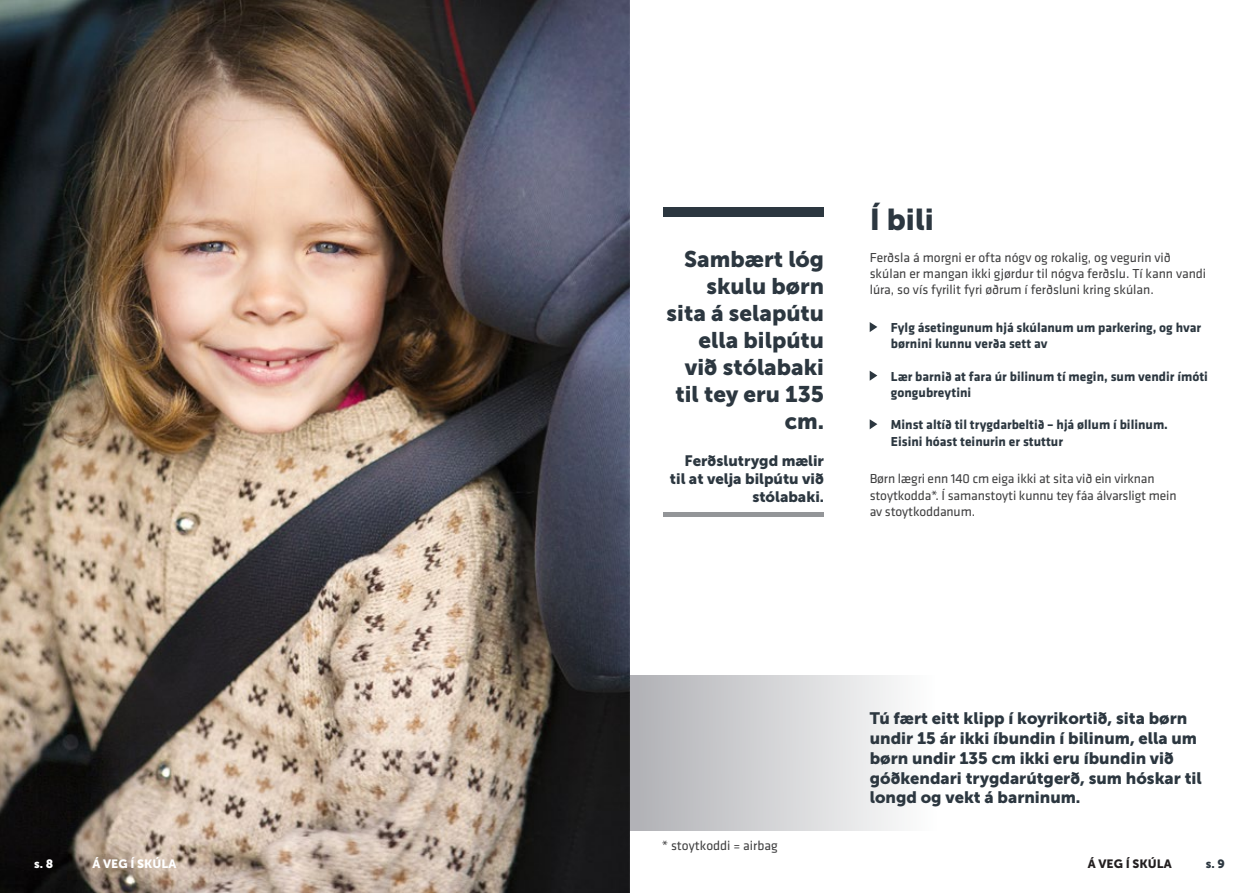
<style>
.page{position:relative;width:1259px;height:893px;background:#fff}
.page>*{position:absolute;margin:0;border:0;box-sizing:border-box;transform-origin:0 0}
.t1{font:30px "Museo Sans 900";color:#2c3740}
.t2{font:22.5px/27px "Museo Sans 900";color:#2c3740;text-align:right}
.t3{font:16.5px/19.8px "Museo Sans 900";color:#2c3740}
.t4{font:15px/18px "Museo Sans 900";color:#2c3740;text-align:right}
.t5{font:13.5px/16.2px "Klavika";color:#3e3e3f}
.t6{font:700 13.5px/16.2px "Klavika";color:#2c3740}
.t7{font:12px "Museo Sans 900";color:#fff}
.t8{font:12px "Museo Sans 900";color:#231f20}
.t9{font:12px "Museo Sans 900";color:#2c3740}
</style>
<div class="page">
<svg style="left:629px;top:675px;width:270px;height:155px;background:#cbccce"></svg>
<svg style="left:869px;top:322px;width:8px;height:10px"></svg>
<svg style="left:869px;top:371px;width:8px;height:10px"></svg>
<svg style="left:869px;top:419px;width:8px;height:10px"></svg>
<div style="left:663px;top:207px;width:161px;height:10px;background:#2c3740"></div>
<div style="left:663px;top:512px;width:161px;height:5px;background:#939598"></div>
<img style="left:0;top:0;width:629px;height:893px">
<h2 class="t2" style="left:666px;top:246px;width:159px">Sambært lóg skulu børn sita á selapútu ella bilpútu við stólabaki til tey eru 135 cm.</h2>
<p class="t4" style="left:670px;top:451px;width:156px">Ferðslutrygd mælir til at velja bilpútu við stólabaki.</p>
<h1 class="t1" style="left:869px;top:202px;width:66px">Í bili</h1>
<p class="t5" style="left:869px;top:249px;width:338px">Ferðsla á morgni er ofta nógv og rokalig, og vegurin við skúlan er mangan ikki gjørdur til nógva ferðslu. Tí kann vandi lúra, so vís fyrilit fyri øðrum í ferðsluni kring skúlan.</p>
<p class="t6" style="left:891px;top:319px;width:312px">Fylg ásetingunum hjá skúlanum um parkering, og hvar børnini kunnu verða sett av</p>
<p class="t6" style="left:891px;top:368px;width:318px">Lær barnið at fara úr bilinum tí megin, sum vendir ímóti gongubreytini</p>
<p class="t6" style="left:891px;top:416px;width:278px">Minst altíð til trygdarbeltið – hjá øllum í bilinum.<br>Eisini hóast teinurin er stuttur</p>
<p class="t5" style="left:869px;top:470px;width:308px">Børn lægri enn 140 cm eiga ikki at sita við ein virknan stoytkodda*. Í samanstoyti kunnu tey fáa álvarsligt mein av stoytkoddanum.</p>
<p class="t5" style="left:662px;top:837px;width:117px">* stoytkoddi = airbag</p>
<p class="t3" style="left:870px;top:708px;width:333px">Tú fært eitt klipp í koyrikortið, sita børn undir 15 ár ikki íbundin í bilinum, ella um børn undir 135 cm ikki eru íbundin við góðkendari trygdarútgerð, sum hóskar til longd og vekt á barninum.</p>
<p class="t7" style="left:34px;top:857px;width:21px">s. 8</p>
<p class="t7" style="left:92px;top:857px;width:85px">Á VEG Í SKÚLA</p>
<p class="t8" style="left:1087px;top:857px;width:85px">Á VEG Í SKÚLA</p>
<p class="t9" style="left:1205px;top:857px;width:21px">s. 9</p>
</div>
